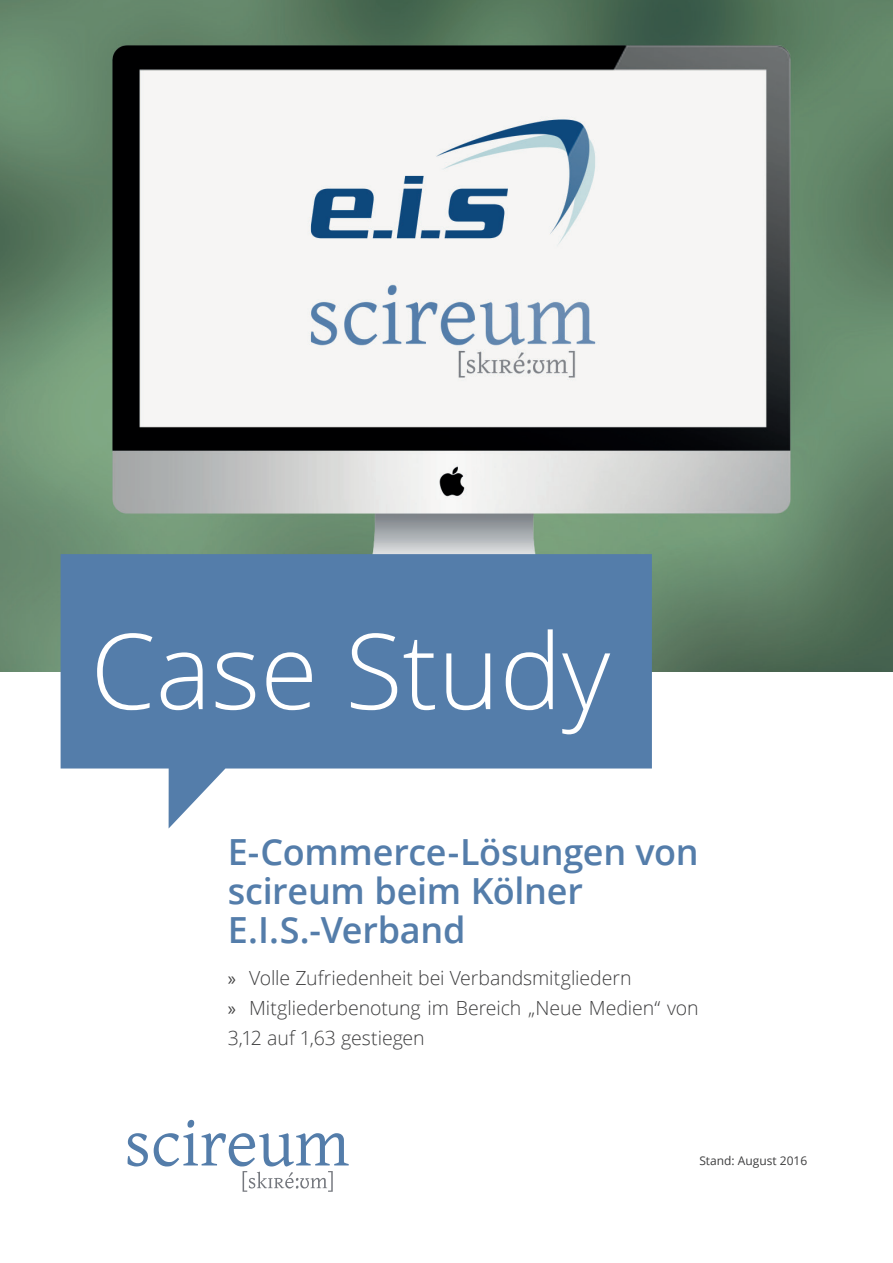
<style>
.page{position:relative;width:893px;height:1263px;background:#fff}
.page>*{position:absolute;margin:0;border:0;box-sizing:border-box;transform-origin:0 0}
.t1{font:300 105px "Open Sans";color:#fff}
.t2{font:600 36px/39px "Open Sans";letter-spacing:-.005em;color:#547daa}
.t3{font:300 19.5px/30px "Open Sans";letter-spacing:-.005em;color:#3e3e3f}
.t4{font:12px "Open Sans";color:#3e3e3f}
.s1{font-family:"Myriad Pro";font-weight:400}
</style>
<div class="page">
<svg style="left:128px;top:1133px;width:20px;height:33px"></svg>
<svg style="left:154px;top:1120px;width:195px;height:72px"></svg>
<img style="left:0;top:0;width:893px;height:671px">
<svg style="left:61px;top:554px;width:591px;height:274px;fill:#547daa"></svg>
<h1 class="t1" style="left:90px;top:599px;width:521px">Case Study</h1>
<h2 class="t2" style="left:228px;top:832px;width:472px">E-Commerce-Lösungen von scireum beim Kölner<br>E.I.S.-Verband</h2>
<p class="t3" style="left:228px;top:962px;width:472px"><span class="s1">»</span> Volle Zufriedenheit bei Verbandsmitgliedern<br><span class="s1">»</span> Mitgliederbenotung im Bereich „Neue Medien“ von<br>3,12 auf 1,63 gestiegen</p>
<p class="t4" style="left:699px;top:1152px;width:109px">Stand: August 2016</p>
</div>
